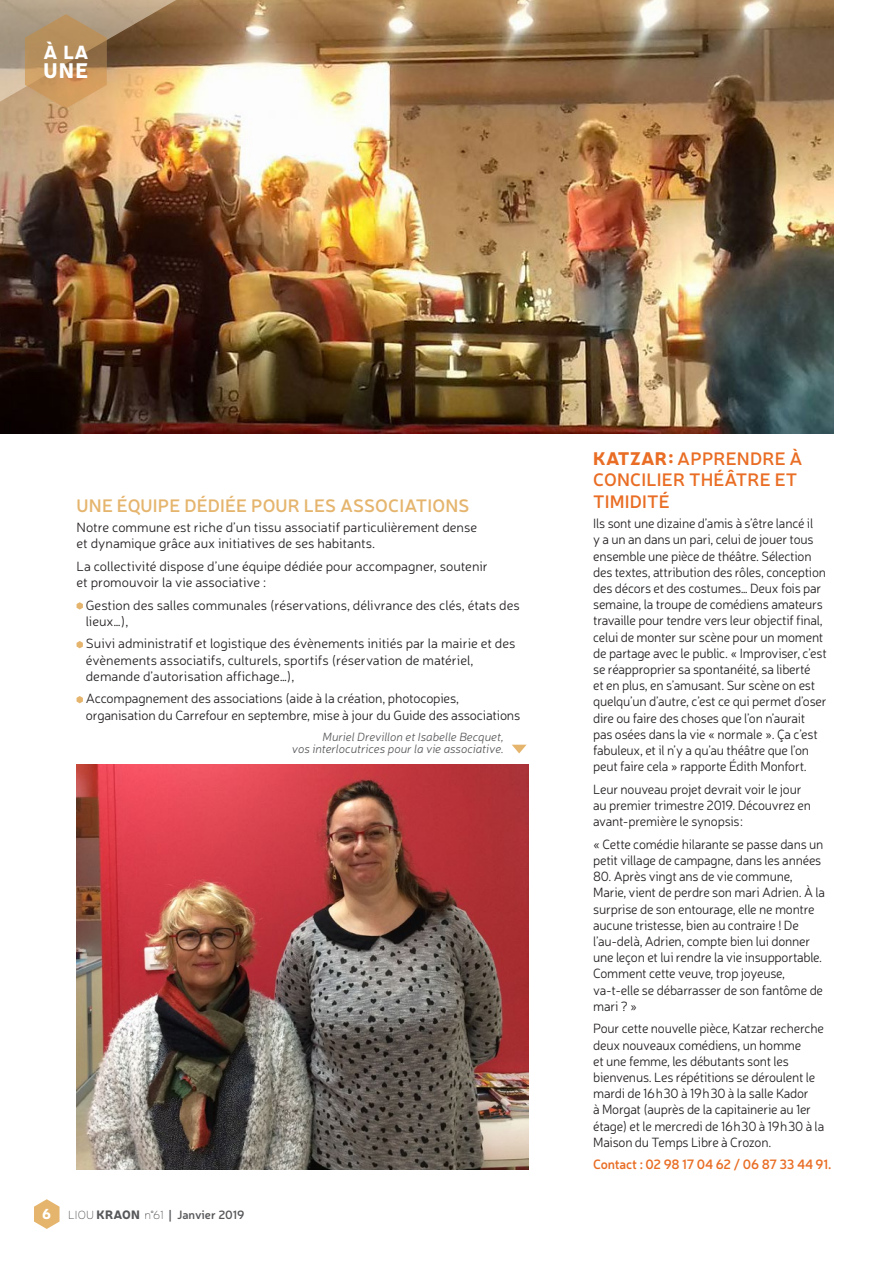
<style>
.page{position:relative;width:893px;height:1263px;background:#fff}
.page>*{position:absolute;margin:0;border:0;box-sizing:border-box;transform-origin:0 0}
.t1{font:900 20.85px "Neris";color:#fff}
.t2{font:900 18.75px "Neris";color:#fff}
.t3{font:600 18px/21.6px "Neris";letter-spacing:.01em;color:#e96d24}
.t4{font:600 18px "Neris";letter-spacing:.01em;color:#e5b56e}
.t5{font:300 13.5px/16.2px "Neris";letter-spacing:-.015em;color:#231f20;scale:.96 1}
.t6{font:300 13.5px/16.2px "Neris";letter-spacing:-.015em;color:#231f20}
.t7{font:600 13.5px "Neris";letter-spacing:-.015em;color:#e96d24}
.t8{font:italic 300 12px/12px "Neris";color:#57585a;text-align:right}
.t9{font:600 12px "Neris";color:#57585a}
.s1{font-weight:900;font-size:14.25px;color:#fff}
.s2{font-weight:100}
.s3{font-weight:900}
</style>
<div class="page">
<svg style="left:512px;top:745px;width:15px;height:8px"></svg>
<img style="left:0;top:0;width:833px;height:433px">
<svg style="left:77px;top:602px;width:6px;height:8px"></svg>
<svg style="left:77px;top:641px;width:6px;height:7px"></svg>
<svg style="left:77px;top:696px;width:6px;height:7px"></svg>
<img style="left:77px;top:765px;width:452px;height:405px">
<svg style="left:34px;top:1199px;width:26px;height:30px"></svg>
<svg style="left:0;top:0;width:233px;height:109px;background:#b7976f"></svg>
<h2 class="t2" style="left:43px;top:38px;width:46px">À LA</h2>
<h1 class="t1" style="left:43px;top:55px;width:46px">UNE</h1>
<h3 class="t4" style="left:77px;top:493px;width:394px">UNE ÉQUIPE DÉDIÉE POUR LES ASSOCIATIONS</h3>
<p class="t6" style="left:77px;top:519px;width:402px">Notre commune est riche d’un tissu associatif particulièrement dense et dynamique grâce aux initiatives de ses habitants.</p>
<p class="t6" style="left:77px;top:557px;width:413px">La collectivité dispose d’une équipe dédiée pour accompagner, soutenir et promouvoir la vie associative :</p>
<p class="t6" style="left:86px;top:596px;width:435px">Gestion des salles communales (réservations, délivrance des clés, états des lieux…),</p>
<p class="t6" style="left:86px;top:635px;width:431px">Suivi administratif et logistique des évènements initiés par la mairie et des évènements associatifs, culturels, sportifs (réservation de matériel, demande d’autorisation affichage…),</p>
<p class="t6" style="left:86px;top:690px;width:436px">Accompagnement des associations (aide à la création, photocopies, organisation du Carrefour en septembre, mise à jour du Guide des associations</p>
<p class="t8" style="left:292px;top:731px;width:213px">Muriel Drevillon et Isabelle Becquet,<br>vos interlocutrices pour la vie associative.</p>
<p class="t9" style="left:42px;top:1206px;width:204px"><span class="s1">6</span> <span class="s2">LIOU</span> <span class="s3">KRAON</span> <span class="s2">n°61</span> | Janvier 2019</p>
<h3 class="t3" style="left:593px;top:446px;width:211px"><span class="s3">KATZAR :</span> APPRENDRE À<br>CONCILIER THÉÂTRE ET<br>TIMIDITÉ</h3>
<p class="t5" style="left:593px;top:515px;width:245px">Ils sont une dizaine d’amis à s’être lancé il<br>y a un an dans un pari, celui de jouer tous ensemble une pièce de théâtre. Sélection des textes, attribution des rôles, conception des décors et des costumes… Deux fois par semaine, la troupe de comédiens amateurs travaille pour tendre vers leur objectif final, celui de monter sur scène pour un moment de partage avec le public. « Improviser, c’est se réapproprier sa spontanéité, sa liberté<br>et en plus, en s’amusant. Sur scène on est quelqu’un d’autre, c’est ce qui permet d’oser dire ou faire des choses que l’on n’aurait pas osées dans la vie « normale ». Ça c’est fabuleux, et il n’y a qu’au théâtre que l’on peut faire cela » rapporte Édith Monfort.</p>
<p class="t5" style="left:593px;top:781px;width:229px">Leur nouveau projet devrait voir le jour au premier trimestre 2019. Découvrez en avant-première le synopsis :</p>
<p class="t5" style="left:593px;top:835px;width:241px">« Cette comédie hilarante se passe dans un petit village de campagne, dans les années</p>
<p class="t5" style="left:593px;top:868px;width:243px">80. Après vingt ans de vie commune, Marie, vient de perdre son mari Adrien. À la surprise de son entourage, elle ne montre aucune tristesse, bien au contraire ! De l’au-delà, Adrien, compte bien lui donner une leçon et lui rendre la vie insupportable.<br>Comment cette veuve, trop joyeuse, va-t-elle se débarrasser de son fantôme de mari ? »</p>
<p class="t5" style="left:593px;top:1020px;width:242px">Pour cette nouvelle pièce, Katzar recherche deux nouveaux comédiens, un homme<br>et une femme, les débutants sont les bienvenus. Les répétitions se déroulent le mardi de 16 h 30 à 19 h 30 à la salle Kador<br>à Morgat (auprès de la capitainerie au 1er étage) et le mercredi de 16 h 30 à 19 h 30 à la Maison du Temps Libre à Crozon.</p>
<p class="t7" style="left:593px;top:1155px;width:240px">Contact : 02 98 17 04 62 / 06 87 33 44 91.</p>
</div>
